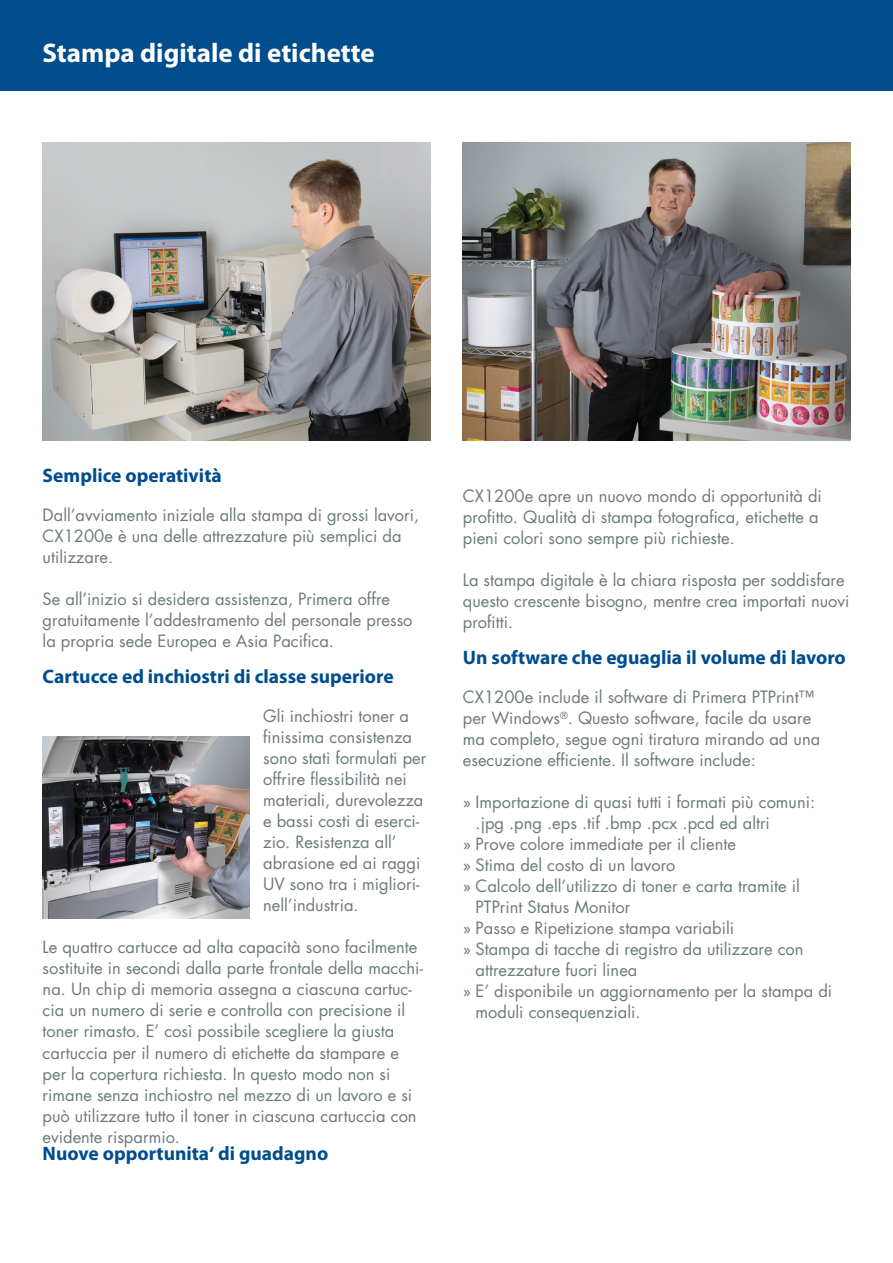
<style>
.page{position:relative;width:893px;height:1263px;background:#fff}
.page>*{position:absolute;margin:0;border:0;box-sizing:border-box;transform-origin:0 0}
.t1{font:700 27px "Myriad Pro";color:#fff}
.t2{font:700 19.5px "Myriad Pro";color:#004d8d}
.t3{font:16.5px/21px "Futura Std";color:#6b7a7c}
</style>
<div class="page">
<img style="left:43px;top:143px;width:388px;height:297px">
<div style="left:0;top:0;width:893px;height:90px;background:#004d8d"></div>
<img style="left:462px;top:143px;width:388px;height:298px">
<img style="left:42px;top:736px;width:207px;height:182px">
<h1 class="t1" style="left:43px;top:36px;width:334px">Stampa digitale di etichette</h1>
<p class="t2" style="left:43px;top:463px;width:181px">Semplice operatività</p>
<p class="t3" style="left:43px;top:505px;width:378px">Dall’avviamento iniziale alla stampa di grossi lavori,<br>CX1200e è una delle attrezzature più semplici da utilizzare.</p>
<p class="t3" style="left:43px;top:589px;width:371px">Se all’inizio si desidera assistenza, Primera offre gratuitamente l’addestramento del personale presso la propria sede Europea e Asia Pacifica.</p>
<p class="t2" style="left:43px;top:664px;width:353px">Cartucce ed inchiostri di classe superiore</p>
<p class="t3" style="left:263px;top:706px;width:165px">Gli inchiostri toner a finissima consistenza sono stati formulati per offrire flessibilità nei materiali, durevolezza e bassi costi di eserci&shy;zio. Resistenza all’ abrasione ed ai raggi<br>UV sono tra i migliori&shy;nell’industria.</p>
<p class="t3" style="left:43px;top:937px;width:382px">Le quattro cartucce ad alta capacità sono facilmente sostituite in secondi dalla parte frontale della macchi&shy;na. Un chip di memoria assegna a ciascuna cartuc&shy;cia un numero di serie e controlla con precisione il toner rimasto. E’ così possibile scegliere la giusta cartuccia per il numero di etichette da stampare e per la copertura richiesta. In questo modo non si rimane senza inchiostro nel mezzo di un lavoro e si può utilizzare tutto il toner in ciascuna cartuccia con evidente risparmio.</p>
<p class="t2" style="left:43px;top:1141px;width:287px">Nuove opportunita‘ di guadagno</p>
<p class="t3" style="left:463px;top:486px;width:361px">CX1200e apre un nuovo mondo di opportunità di profitto. Qualità di stampa fotografica, etichette a pieni colori sono sempre più richieste.</p>
<p class="t3" style="left:463px;top:570px;width:388px">La stampa digitale è la chiara risposta per soddisfare questo crescente bisogno, mentre crea importati nuovi profitti.</p>
<p class="t2" style="left:463px;top:645px;width:384px">Un software che eguaglia il volume di lavoro</p>
<p class="t3" style="left:463px;top:687px;width:359px">CX1200e include il software di Primera PTPrint™ per Windows<sup>®</sup>. Questo software, facile da usare ma completo, segue ogni tiratura mirando ad una esecuzione efficiente. Il software include:</p>
<p class="t3" style="left:463px;top:792px;width:354px">» Importazione di quasi tutti i formati più comuni:</p>
<p class="t3" style="left:476px;top:813px;width:296px">.jpg .png .eps .tif .bmp .pcx .pcd ed altri</p>
<p class="t3" style="left:463px;top:834px;width:275px">» Prove colore immediate per il cliente</p>
<p class="t3" style="left:463px;top:855px;width:214px">» Stima del costo di un lavoro</p>
<p class="t3" style="left:463px;top:876px;width:338px">» Calcolo dell’utilizzo di toner e carta tramite il</p>
<p class="t3" style="left:476px;top:897px;width:156px">PTPrint Status Monitor</p>
<p class="t3" style="left:463px;top:918px;width:273px">» Passo e Ripetizione stampa variabili</p>
<p class="t3" style="left:463px;top:939px;width:342px">» Stampa di tacche di registro da utilizzare con</p>
<p class="t3" style="left:476px;top:960px;width:163px">attrezzature fuori linea</p>
<p class="t3" style="left:463px;top:981px;width:371px">» E’ disponibile un aggiornamento per la stampa di</p>
<p class="t3" style="left:476px;top:1002px;width:166px">moduli consequenziali.</p>
</div>
